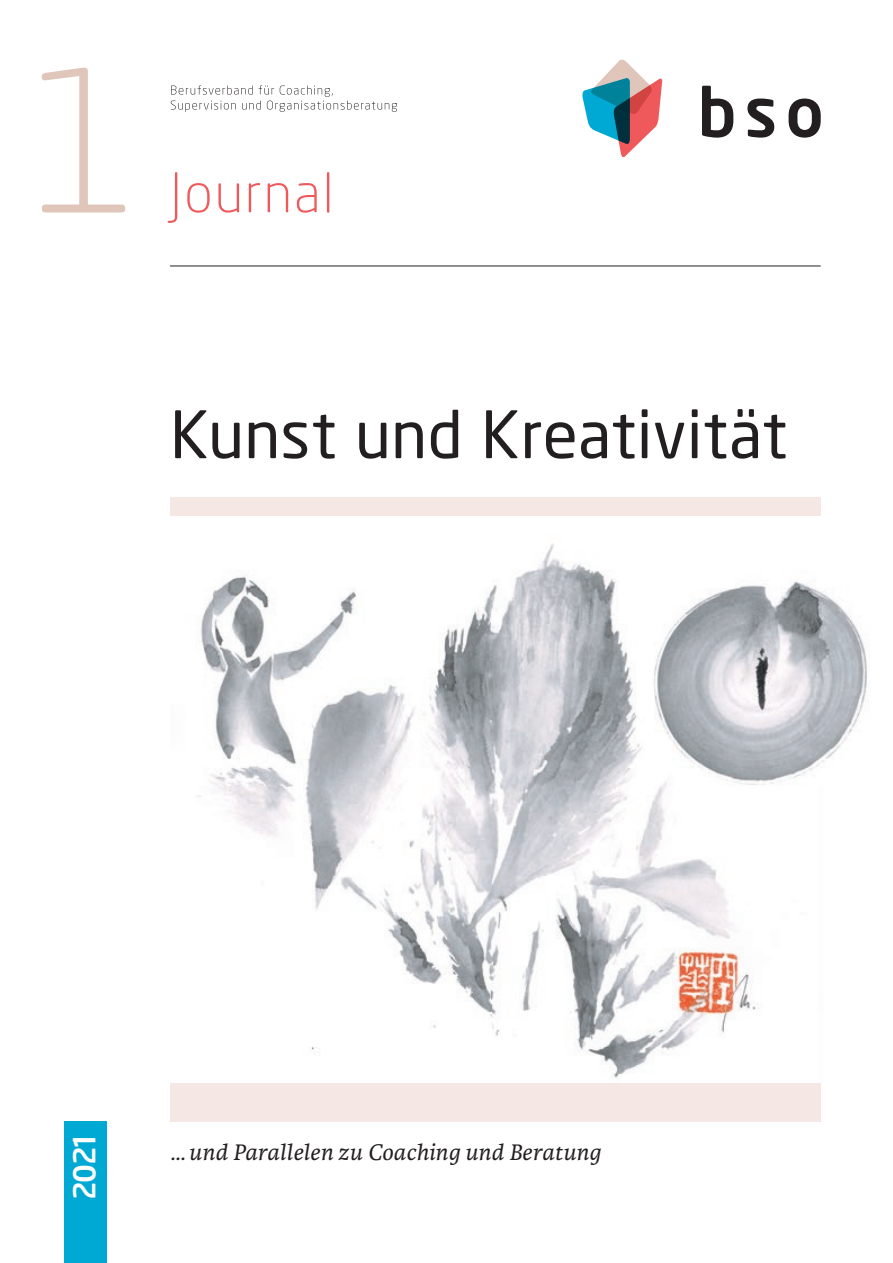
<style>
.page{position:relative;width:893px;height:1263px;background:#fff}
.page>*{position:absolute;margin:0;border:0;box-sizing:border-box;transform-origin:0 0}
.t1{font:300 195px "Neo Sans Pro";color:#e0c5ba}
.t2{font:64.5px "Neo Sans Pro";letter-spacing:.005em;color:#231f20}
.t3{font:500 30px "Neo Sans Pro";color:#fff}
.t4{font:italic 24px "Karmina Basic";letter-spacing:.005em;color:#231f20}
</style>
<div class="page">
<svg style="left:582px;top:59px;width:81px;height:98px"></svg>
<svg style="left:702px;top:86px;width:119px;height:52px"></svg>
<svg style="left:171px;top:85px;width:226px;height:27px"></svg>
<hr style="left:170px;top:266px;width:651px;height:1px;background:#231f20">
<svg style="left:168px;top:172px;width:161px;height:51px"></svg>
<div style="left:170px;top:497px;width:651px;height:624px;background:#f5e7e3"></div>
<img style="left:170px;top:517px;width:699px;height:565px">
<div style="left:64px;top:1121px;width:42px;height:142px;background:#00a9d4"></div>
<h1 class="t1" style="left:29px;top:21px;width:115px">1</h1>
<h2 class="t2" style="left:170px;top:395px;width:619px">Kunst und Kreativität</h2>
<p class="t3" style="left:65px;top:1200px;width:68px;rotate:-90deg">2021</p>
<p class="t4" style="left:170px;top:1139px;width:432px">... und Parallelen zu Coaching und Beratung</p>
</div>
